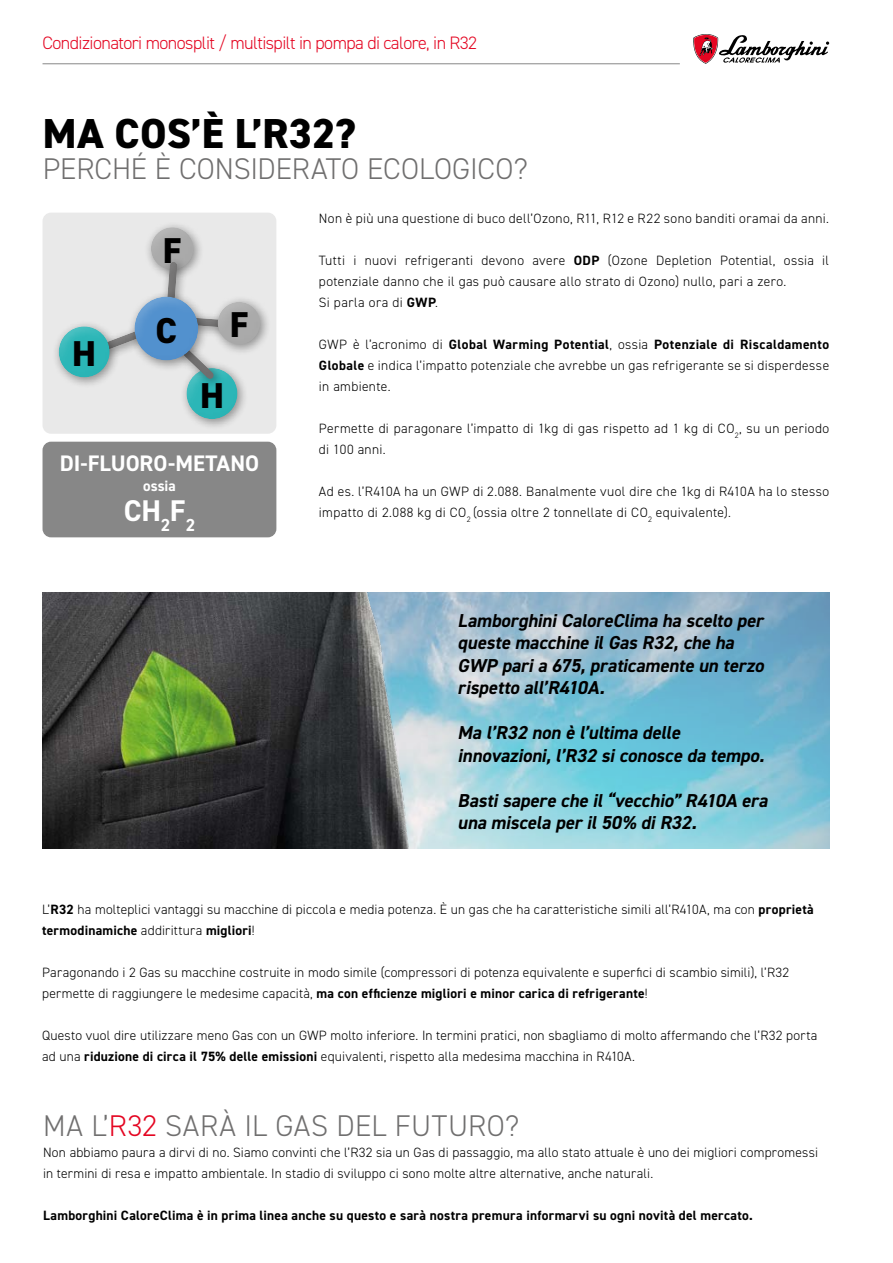
<style>
.page{position:relative;width:893px;height:1263px;background:#fff}
.page>*{position:absolute;margin:0;border:0;box-sizing:border-box;transform-origin:0 0}
.t1{font:800 42px "DIN2014";color:#000}
.t2{font:800 36px "DIN2014";color:#000}
.t3{font:300 30px "DIN2014";letter-spacing:.005em;color:#706f6f}
.t4{font:700 30px "DIN2014";color:#fff}
.t5{font:700 22.5px "DIN2014";letter-spacing:-.005em;color:#fff}
.t6{font:italic 700 18.75px/22.5px "DIN2014";color:#000}
.t7{font:300 18px "DIN2014";letter-spacing:-.03em;color:#e40521}
.t8{font:700 15px "DIN2014";color:#fff}
.t9{font:300 13.5px/21px "DIN2014";letter-spacing:.02em;color:#000}
.t10{font:700 13.5px "DIN2014";letter-spacing:.02em;color:#000}
.s1{font-weight:700}
.s2{color:#e40521}
</style>
<div class="page">
<div style="left:43px;top:213px;width:233px;height:221px;background:#e9e9e9;border-radius:9px"></div>
<div style="left:43px;top:442px;width:233px;height:95px;background:#878787;border-radius:9px"></div>
<img style="left:471px;top:593px;width:358px;height:255px">
<img style="left:43px;top:593px;width:428px;height:255px">
<div style="left:180px;top:361px;width:69px;height:69px;background:#000;opacity:.4"></div>
<div style="left:186px;top:366px;width:54px;height:44px;background:#fff;opacity:.7"></div>
<div style="left:190px;top:383px;width:50px;height:37px;background:#000;opacity:.7"></div>
<div style="left:144px;top:220px;width:61px;height:61px;background:#000;opacity:.4"></div>
<div style="left:150px;top:225px;width:45px;height:38px;background:#fff;opacity:.7"></div>
<div style="left:154px;top:239px;width:41px;height:31px;background:#000;opacity:.7"></div>
<div style="left:92px;top:329px;width:60px;height:26px;background:#000;opacity:.7"></div>
<div style="left:172px;top:339px;width:53px;height:51px;background:#000;opacity:.4"></div>
<div style="left:179px;top:343px;width:37px;height:33px;background:#e9e9e9"></div>
<div style="left:181px;top:355px;width:35px;height:24px;background:#000;opacity:.7"></div>
<div style="left:160px;top:255px;width:28px;height:65px;background:#000;opacity:.4"></div>
<div style="left:166px;top:259px;width:13px;height:51px;background:#fff;opacity:.7"></div>
<div style="left:166px;top:265px;width:13px;height:45px;background:#000;opacity:.7"></div>
<div style="left:181px;top:311px;width:65px;height:28px;background:#000;opacity:.4"></div>
<div style="left:187px;top:315px;width:51px;height:13px;background:#fff;opacity:.7"></div>
<div style="left:187px;top:320px;width:51px;height:8px;background:#000;opacity:.7"></div>
<div style="left:52px;top:319px;width:69px;height:70px;background:#000;opacity:.4"></div>
<div style="left:58px;top:324px;width:54px;height:44px;background:#fff;opacity:.7"></div>
<div style="left:62px;top:341px;width:50px;height:37px;background:#000;opacity:.7"></div>
<div style="left:128px;top:290px;width:81px;height:81px;background:#000;opacity:.4"></div>
<div style="left:134px;top:295px;width:66px;height:53px;background:#fff;opacity:.7"></div>
<div style="left:139px;top:315px;width:62px;height:46px;background:#000;opacity:.7"></div>
<div style="left:211px;top:295px;width:60px;height:61px;background:#000;opacity:.4"></div>
<div style="left:217px;top:300px;width:45px;height:38px;background:#fff;opacity:.7"></div>
<div style="left:221px;top:314px;width:41px;height:31px;background:#000;opacity:.7"></div>
<hr style="left:43px;top:63px;width:637px;height:1px;background:#878787">
<svg style="left:693px;top:34px;width:136px;height:30px"></svg>
<h3 class="t7" style="left:43px;top:31px;width:436px">Condizionatori monosplit / multispilt in pompa di calore, in R32</h3>
<h1 class="t1" style="left:43px;top:105px;width:314px">MA COS’È L’R32?</h1>
<h3 class="t3" style="left:43px;top:150px;width:487px">PERCHÉ È CONSIDERATO ECOLOGICO?</h3>
<h2 class="t2" style="left:72px;top:330px;width:25px">H</h2>
<h2 class="t2" style="left:163px;top:226px;width:20px">F</h2>
<h2 class="t2" style="left:156px;top:306px;width:23px">C</h2>
<h2 class="t2" style="left:230px;top:301px;width:20px">F</h2>
<h2 class="t2" style="left:200px;top:371px;width:25px">H</h2>
<h3 class="t5" style="left:60px;top:448px;width:201px">DI-FLUORO-METANO</h3>
<p class="t8" style="left:143px;top:475px;width:34px">ossia</p>
<h3 class="t4" style="left:124px;top:490px;width:73px">CH<sub>2</sub>F<sub>2</sub></h3>
<p class="t9" style="left:319px;top:208px;width:512px">Non è più una questione di buco dell’Ozono, R11, R12 e R22 sono banditi oramai da anni.</p>
<p class="t9" style="left:319px;top:250px;width:512px">Tutti i nuovi refrigeranti devono avere <span class="s1">ODP</span> (Ozone Depletion Potential, ossia il potenziale danno che il gas può causare allo strato di Ozono) nullo, pari a zero.<br>Si parla ora di <span class="s1">GWP</span>.</p>
<p class="t9" style="left:319px;top:334px;width:512px;text-align:justify">GWP è l’acronimo di <span class="s1">Global Warming Potential</span>, ossia <span class="s1">Potenziale di Riscaldamento Globale</span> e indica l’impatto potenziale che avrebbe un gas refrigerante se si disperdesse in ambiente.</p>
<p class="t9" style="left:319px;top:418px;width:512px">Permette di paragonare l’impatto di 1kg di gas rispetto ad 1 kg di CO<sub>2</sub>, su un periodo di 100 anni.</p>
<p class="t9" style="left:319px;top:481px;width:512px">Ad es. l’R410A ha un GWP di 2.088. Banalmente vuol dire che 1kg di R410A ha lo stesso impatto di 2.088 kg di CO<sub>2</sub> (ossia oltre 2 tonnellate di CO<sub>2</sub> equivalente).</p>
<h3 class="t6" style="left:458px;top:609px;width:312px">LamborghiniCaloreClima ha scelto per queste macchine ilGas R32,che ha<br>GWP paria 675,praticamente un terzo rispetto all’R410A.</h3>
<h3 class="t6" style="left:458px;top:721px;width:312px">Ma l’R32 non è l’ultima delle innovazioni,l’R32 siconosce da tempo.</h3>
<h3 class="t6" style="left:458px;top:789px;width:316px">Bastisapere che il“vecchio”R410A era una miscela peril50% diR32.</h3>
<p class="t9" style="left:42px;top:899px;width:773px">L’<span class="s1">R32</span> ha molteplici vantaggi su macchine di piccola e media potenza. È un gas che ha caratteristiche simili all’R410A, ma con <span class="s1">proprietà termodinamiche</span> addirittura <span class="s1">migliori</span>!</p>
<p class="t9" style="left:42px;top:962px;width:748px">Paragonando i 2 Gas su macchine costruite in modo simile (compressori di potenza equivalente e superfici di scambio simili), l’R32 permette di raggiungere le medesime capacità, <span class="s1">ma con efficienze migliori e minor carica di refrigerante</span>!</p>
<p class="t9" style="left:42px;top:1025px;width:777px">Questo vuol dire utilizzare meno Gas con un GWP molto inferiore. In termini pratici, non sbagliamo di molto affermando che l’R32 porta ad una <span class="s1">riduzione di circa il 75% delle emissioni</span> equivalenti, rispetto alla medesima macchina in R410A.</p>
<h3 class="t3" style="left:43px;top:1107px;width:478px">MA L’<span class="s2">R32</span> SARÀ IL GAS DEL FUTURO?</h3>
<p class="t9" style="left:43px;top:1142px;width:776px">Non abbiamo paura a dirvi di no. Siamo convinti che l’R32 sia un Gas di passaggio, ma allo stato attuale è uno dei migliori compromessi in termini di resa e impatto ambientale. In stadio di sviluppo ci sono molte altre alternative, anche naturali.</p>
<p class="t10" style="left:43px;top:1206px;width:711px">Lamborghini CaloreClima è in prima linea anche su questo e sarà nostra premura informarvi su ogni novità del mercato.</p>
</div>
